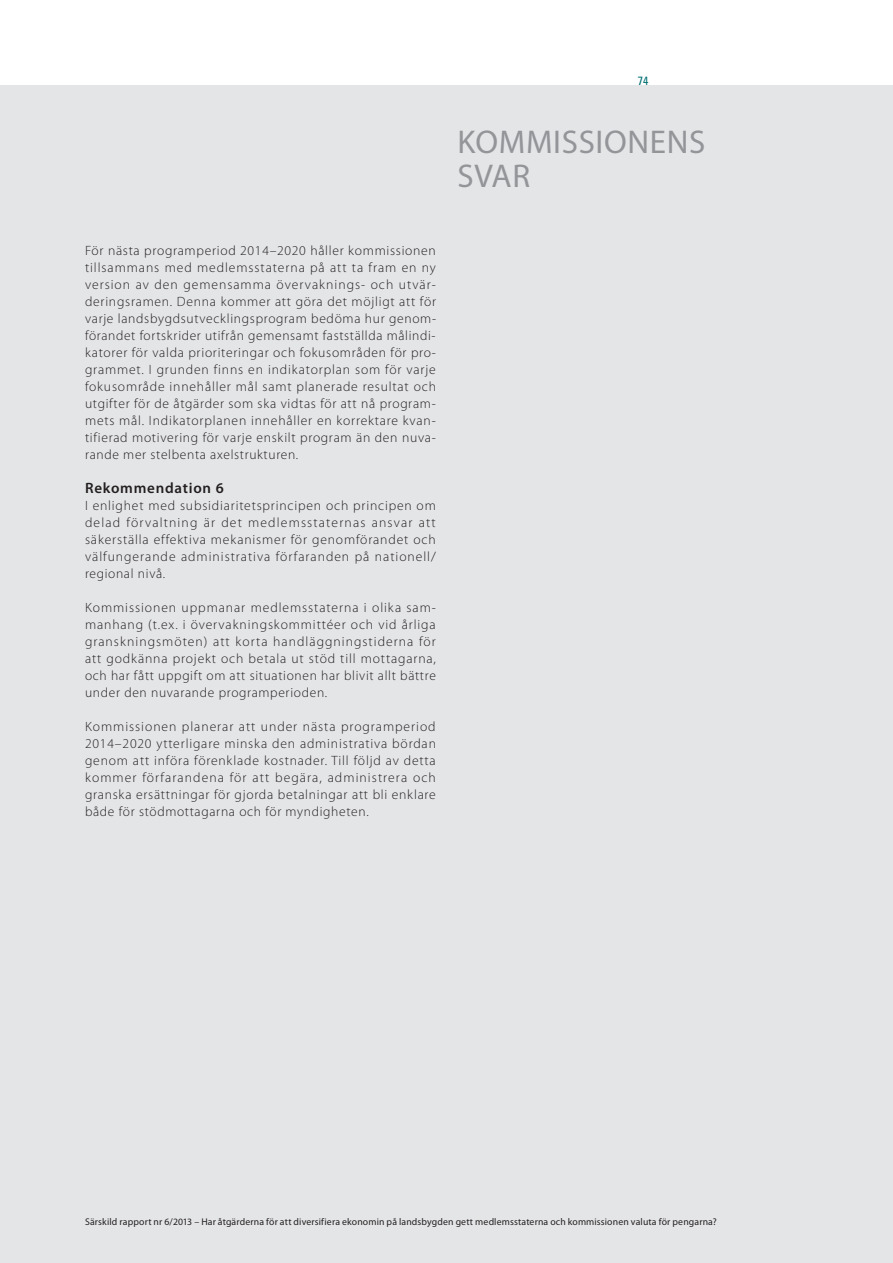
<style>
.page{position:relative;width:893px;height:1263px;background:#fff}
.page>*{position:absolute;margin:0;border:0;box-sizing:border-box;transform-origin:0 0}
.t1{font:33px/34px "Myriad Pro";letter-spacing:.02em;color:#939598}
.t2{font:600 15px "Myriad Pro";letter-spacing:.05em;color:#231f20}
.t3{font:300 13.5px/17px "Myriad Pro";letter-spacing:.05em;color:#231f20;text-align:justify}
.t4{font:condensed 12px "Univers LT Std";color:#017072}
.t5{font:9.75px "Myriad Pro";letter-spacing:.015em;color:#231f20}
</style>
<div class="page">
<div style="left:0;top:85px;width:893px;height:1178px;background:#e4e5e7"></div>
<p class="t4" style="left:638px;top:73px;width:12px">74</p>
<h1 class="t1" style="left:457px;top:126px;width:250px">Kommissionens svar</h1>
<p class="t3" style="left:85px;top:242px;width:353px">För nästa programperiod 2014–2020 håller kommissionen tillsammans med medlemsstaterna på att ta fram en ny version av den gemensamma övervaknings- och utvär&shy;deringsramen. Denna kommer att göra det möjligt att för varje landsbygdsutvecklingsprogram bedöma hur genom&shy;förandet fortskrider utifrån gemensamt fastställda målindi&shy;katorer för valda prioriteringar och fokusområden för pro&shy;grammet. I grunden finns en indikatorplan som för varje fokusområde innehåller mål samt planerade resultat och utgifter för de åtgärder som ska vidtas för att nå program&shy;mets mål. Indikatorplanen innehåller en korrektare kvan&shy;tifierad motivering för varje enskilt program än den nuva&shy;rande mer stelbenta axelstrukturen.</p>
<p class="t2" style="left:85px;top:480px;width:140px">Rekommendation 6</p>
<p class="t3" style="left:85px;top:497px;width:352px">I enlighet med subsidiaritetsprincipen och principen om delad förvaltning är det medlemsstaternas ansvar att säkerställa effektiva mekanismer för genomförandet och välfungerande administrativa förfaranden på nationell/ regional nivå.</p>
<p class="t3" style="left:85px;top:600px;width:352px">Kommissionen uppmanar medlemsstaterna i olika sam&shy;manhang (t.ex. i övervakningskommittéer och vid årliga granskningsmöten) att korta handläggningstiderna för att godkänna projekt och betala ut stöd till mottagarna, och har fått uppgift om att situationen har blivit allt bättre under den nuvarande programperioden.</p>
<p class="t3" style="left:85px;top:719px;width:352px">Kommissionen planerar att under nästa programperiod 2014–2020 ytterligare minska den administrativa bördan genom att införa förenklade kostnader. Till följd av detta kommer förfarandena för att begära, administrera och granska ersättningar för gjorda betalningar att bli enklare både för stödmottagarna och för myndigheten.</p>
<p class="t5" style="left:85px;top:1216px;width:633px">Särskild rapport nr 6/2013 – Har åtgärderna för att diversifiera ekonomin på landsbygden gett medlemsstaterna och kommissionen valuta för pengarna?</p>
</div>
